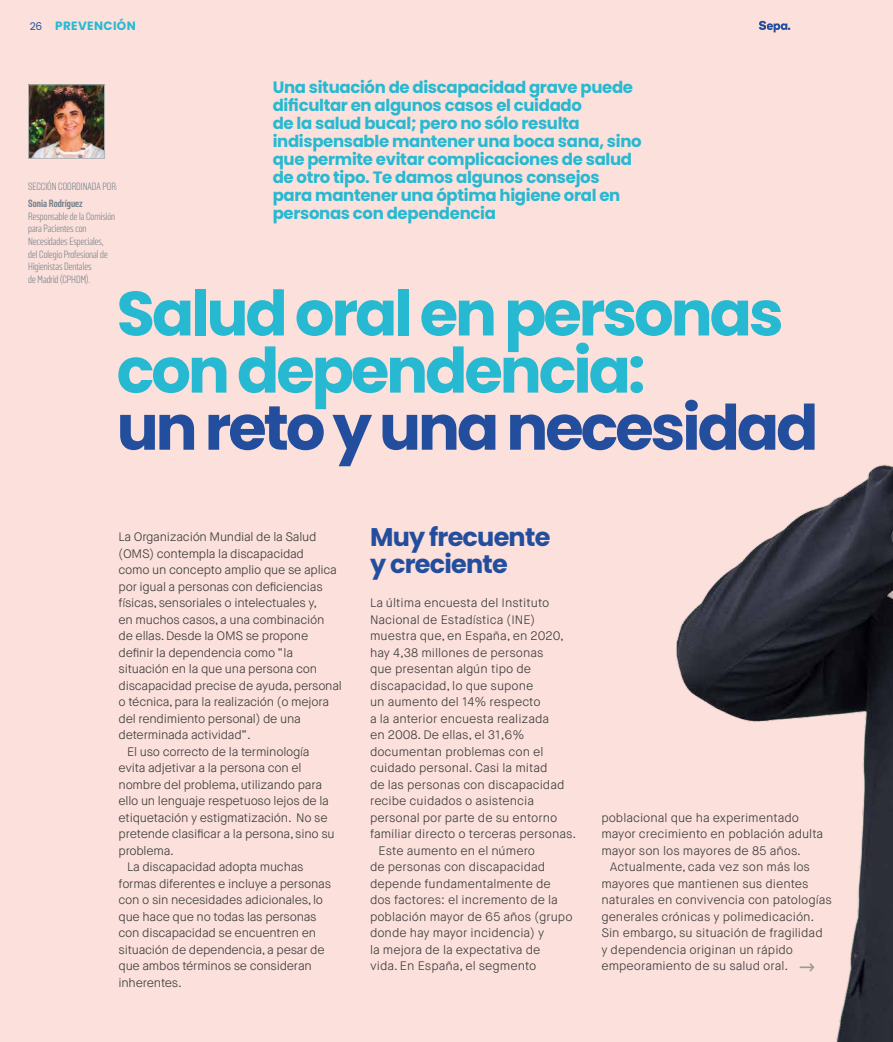
<style>
.page{position:relative;width:893px;height:1042px;background:#fff}
.page>*{position:absolute;margin:0;border:0;box-sizing:border-box;transform-origin:0 0}
.t1{font:700 62.4px/57.2px "Poppins";letter-spacing:-.05em;color:#27b9d1}
.t2{font:700 62.4px "Poppins";letter-spacing:-.05em;color:#234e9e}
.t3{font:700 25.5px/27px "Poppins";letter-spacing:-.03em;color:#234e9e}
.t4{font:700 16.5px/18px "Poppins";letter-spacing:-.02em;color:#27b9d1}
.t5{font:300 12.3px/16.5px "Maison Neue";color:#3c3c3b}
.t6{font:300 12.3px "Maison Neue";letter-spacing:-.02em;color:#3c3c3b}
.t7{font:700 12px "Poppins";letter-spacing:.03em;color:#27b9d1}
.t8{font:300 10.5px/12.6px "Solido Condensed";color:#717e86}
.t9{font:700 10.5px "Solido Condensed";color:#717e86}
.s1{font-weight:400;font-size:10.5px;color:#234e9e}
</style>
<div class="page">
<svg style="left:759px;top:21px;width:31px;height:11px"></svg>
<img style="left:30px;top:86px;width:73px;height:71px">
<div style="left:28px;top:84px;width:77px;height:75px;border:1px solid #b3b5b6"></div>
<img style="left:663px;top:160px;width:230px;height:882px">
<svg style="left:799px;top:963px;width:15px;height:8px"></svg>
<p class="t7" style="left:30px;top:19px;width:107px"><span class="s1">26</span> PREVENCIÓN</p>
<p class="t8" style="left:28px;top:181px;width:91px">SECCIÓN COORDINADA POR:</p>
<p class="t9" style="left:28px;top:198px;width:56px">Sonia Rodríguez</p>
<p class="t8" style="left:28px;top:210px;width:88px">Responsable de la Comisión para Pacientes con<br>Necesidades Especiales, del Colegio Profesional de<br>Higienistas Dentales<br>de Madrid (CPHDM).</p>
<p class="t4" style="left:273px;top:78px;width:370px">Una situación de discapacidad grave puede dificultar en algunos casos el cuidado<br>de la salud bucal; pero no sólo resulta indispensable mantener una boca sana, sino que permite evitar complicaciones de salud de otro tipo. Te damos algunos consejos para mantener una óptima higiene oral en personas con dependencia</p>
<h1 class="t1" style="left:117px;top:285px;width:668px">Salud oral en personas con dependencia:</h1>
<h1 class="t2" style="left:117px;top:392px;width:703px">un reto y una necesidad</h1>
<p class="t6" style="left:119px;top:529px;width:199px">La Organización Mundial de la Salud</p>
<p class="t6" style="left:119px;top:546px;width:187px">(OMS) contempla la discapacidad</p>
<p class="t6" style="left:119px;top:562px;width:220px">como un concepto amplio que se aplica</p>
<p class="t6" style="left:119px;top:579px;width:206px">por igual a personas con deficiencias</p>
<p class="t6" style="left:119px;top:595px;width:200px">físicas, sensoriales o intelectuales y,</p>
<p class="t6" style="left:119px;top:612px;width:207px">en muchos casos, a una combinación</p>
<p class="t6" style="left:119px;top:628px;width:191px">de ellas. Desde la OMS se propone</p>
<p class="t6" style="left:119px;top:645px;width:176px">definir la dependencia como “la</p>
<p class="t6" style="left:119px;top:661px;width:200px">situación en la que una persona con</p>
<p class="t6" style="left:119px;top:678px;width:225px">discapacidad precise de ayuda, personal</p>
<p class="t6" style="left:119px;top:694px;width:212px">o técnica, para la realización (o mejora</p>
<p class="t6" style="left:119px;top:711px;width:184px">del rendimiento personal) de una</p>
<p class="t6" style="left:119px;top:727px;width:134px">determinada actividad”.</p>
<p class="t6" style="left:127px;top:744px;width:184px">El uso correcto de la terminología</p>
<p class="t6" style="left:119px;top:760px;width:184px">evita adjetivar a la persona con el</p>
<p class="t6" style="left:119px;top:777px;width:205px">nombre del problema, utilizando para</p>
<p class="t6" style="left:119px;top:793px;width:212px">ello un lenguaje respetuoso lejos de la</p>
<p class="t6" style="left:119px;top:810px;width:211px">etiquetación y estigmatización. No se</p>
<p class="t6" style="left:119px;top:826px;width:218px">pretende clasificar a la persona, sino su</p>
<p class="t6" style="left:119px;top:843px;width:57px">problema.</p>
<p class="t6" style="left:127px;top:859px;width:178px">La discapacidad adopta muchas</p>
<p class="t6" style="left:119px;top:876px;width:214px">formas diferentes e incluye a personas</p>
<p class="t6" style="left:119px;top:892px;width:206px">con o sin necesidades adicionales, lo</p>
<p class="t6" style="left:119px;top:909px;width:200px">que hace que no todas las personas</p>
<p class="t6" style="left:119px;top:925px;width:199px">con discapacidad se encuentren en</p>
<p class="t6" style="left:119px;top:942px;width:208px">situación de dependencia, a pesar de</p>
<p class="t6" style="left:119px;top:958px;width:195px">que ambos términos se consideran</p>
<p class="t6" style="left:119px;top:975px;width:65px">inherentes.</p>
<h2 class="t3" style="left:370px;top:523px;width:182px">Muy frecuente y creciente</h2>
<p class="t5" style="left:370px;top:595px;width:181px">La última encuesta del Instituto</p>
<p class="t5" style="left:370px;top:611px;width:167px">Nacional de Estadística (INE)</p>
<p class="t5" style="left:370px;top:628px;width:195px">muestra que, en España, en 2020,</p>
<p class="t5" style="left:370px;top:644px;width:175px">hay 4,38 millones de personas</p>
<p class="t5" style="left:370px;top:661px;width:163px">que presentan algún tipo de</p>
<p class="t5" style="left:370px;top:677px;width:165px">discapacidad, lo que supone</p>
<p class="t5" style="left:370px;top:694px;width:172px">un aumento del 14% respecto</p>
<p class="t5" style="left:370px;top:710px;width:181px">a la anterior encuesta realizada</p>
<p class="t5" style="left:370px;top:727px;width:156px">en 2008. De ellas, el 31,6%</p>
<p class="t5" style="left:370px;top:743px;width:175px">documentan problemas con el</p>
<p class="t5" style="left:370px;top:760px;width:179px">cuidado personal. Casi la mitad</p>
<p class="t5" style="left:370px;top:776px;width:196px">de las personas con discapacidad</p>
<p class="t5" style="left:370px;top:793px;width:166px">recibe cuidados o asistencia</p>
<p class="t5" style="left:370px;top:809px;width:189px">personal por parte de su entorno</p>
<p class="t5" style="left:370px;top:826px;width:208px">familiar directo o terceras personas.</p>
<p class="t5" style="left:379px;top:842px;width:158px">Este aumento en el número</p>
<p class="t5" style="left:370px;top:859px;width:177px">de personas con discapacidad</p>
<p class="t5" style="left:370px;top:875px;width:182px">depende fundamentalmente de</p>
<p class="t5" style="left:370px;top:892px;width:189px">dos factores: el incremento de la</p>
<p class="t5" style="left:370px;top:908px;width:204px">población mayor de 65 años (grupo</p>
<p class="t5" style="left:370px;top:925px;width:176px">donde hay mayor incidencia) y</p>
<p class="t5" style="left:370px;top:941px;width:172px">la mejora de la expectativa de</p>
<p class="t5" style="left:370px;top:958px;width:168px">vida. En España, el segmento</p>
<p class="t5" style="left:601px;top:809px;width:223px">poblacional que ha experimentado mayor crecimiento en población adulta mayor son los mayores de 85 años.</p>
<p class="t5" style="left:601px;top:859px;width:232px;text-indent:9px">Actualmente, cada vez son más los mayores que mantienen sus dientes naturales en convivencia con patologías generales crónicas y polimedicación.<br>Sin embargo, su situación de fragilidad y dependencia originan un rápido empeoramiento de su salud oral.</p>
</div>
